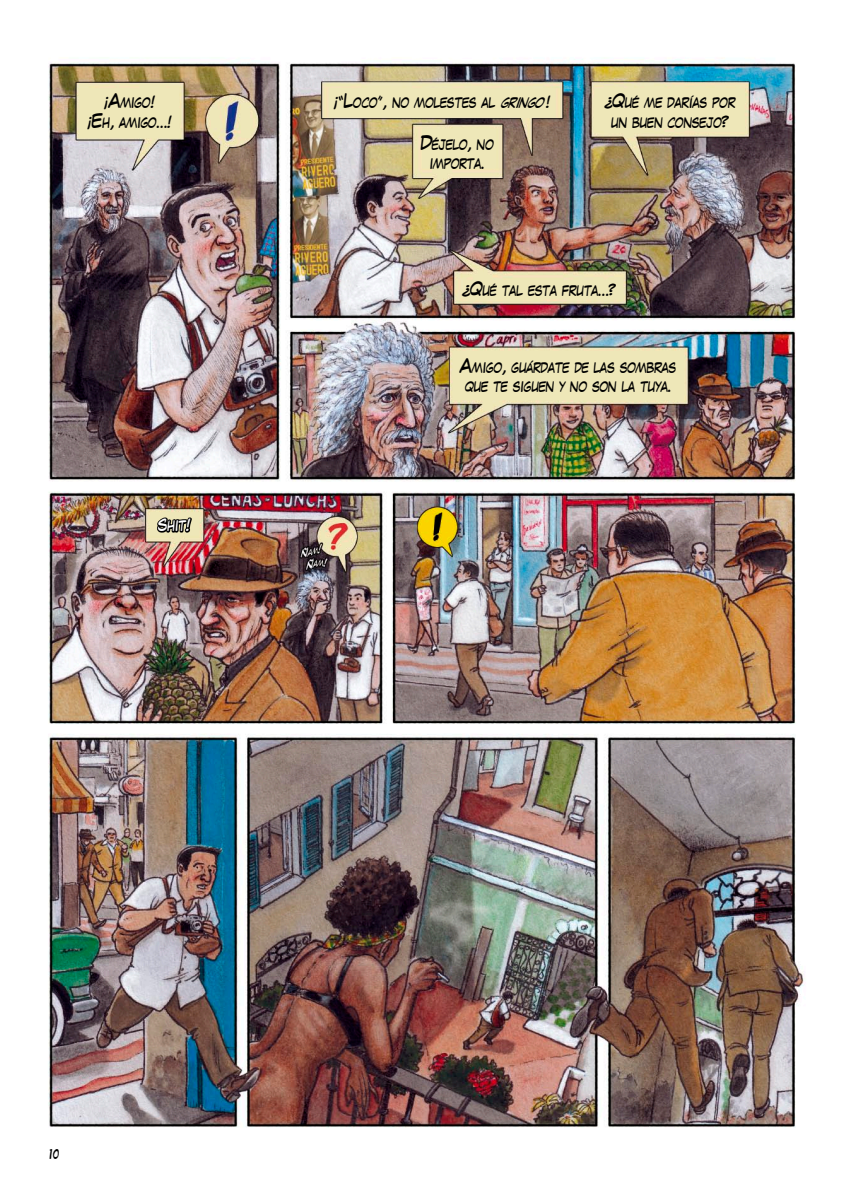
<style>
.page{position:relative;width:844px;height:1191px;background:#fff}
.page>*{position:absolute;margin:0;border:0;box-sizing:border-box;transform-origin:0 0}
.t1{font:13.83px/19.2px "Laffayette Comic Pro";letter-spacing:-.02em;color:#000;text-align:center;scale:.95 1}
.t2{font:13.83px "Laffayette Comic Pro";color:#fff;scale:.95 1}
.t3{font:11.03px "Laffayette Comic Pro";color:#000;scale:.95 1}
.s1{font-size:16.45px}
.s2{font-style:italic}
</style>
<div class="page">
<img style="left:48px;top:59px;width:757px;height:1069px">
<svg style="left:156px;top:515px;width:37px;height:19px"></svg>
<p class="t1" style="left:87px;top:95px;width:90px">¡<span class="s1">A</span>migo!<br>¡<span class="s1">E</span>h, amigo…!</p>
<p class="t1" style="left:334px;top:95px;width:229px">¡“<span class="s1">L</span>oco”, no molestes al <span class="s2">GRINGO</span>!</p>
<p class="t1" style="left:420px;top:137px;width:79px"><span class="s1">D</span>éjelo, no importa.</p>
<p class="t1" style="left:604px;top:95px;width:140px">¿<span class="s1">Q</span>ué me darías por un buen consejo?</p>
<p class="t1" style="left:462px;top:282px;width:164px">¿<span class="s1">Q</span>ué tal esta fruta…?</p>
<p class="t2" style="left:158px;top:521px;width:35px">Shit!</p>
<p class="t1" style="left:460px;top:360px;width:229px"><span class="s1">A</span>migo, guárdate de las sombras que te siguen y no son la tuya.</p>
<p class="t3" style="left:50px;top:1150px;width:12px">10</p>
</div>
